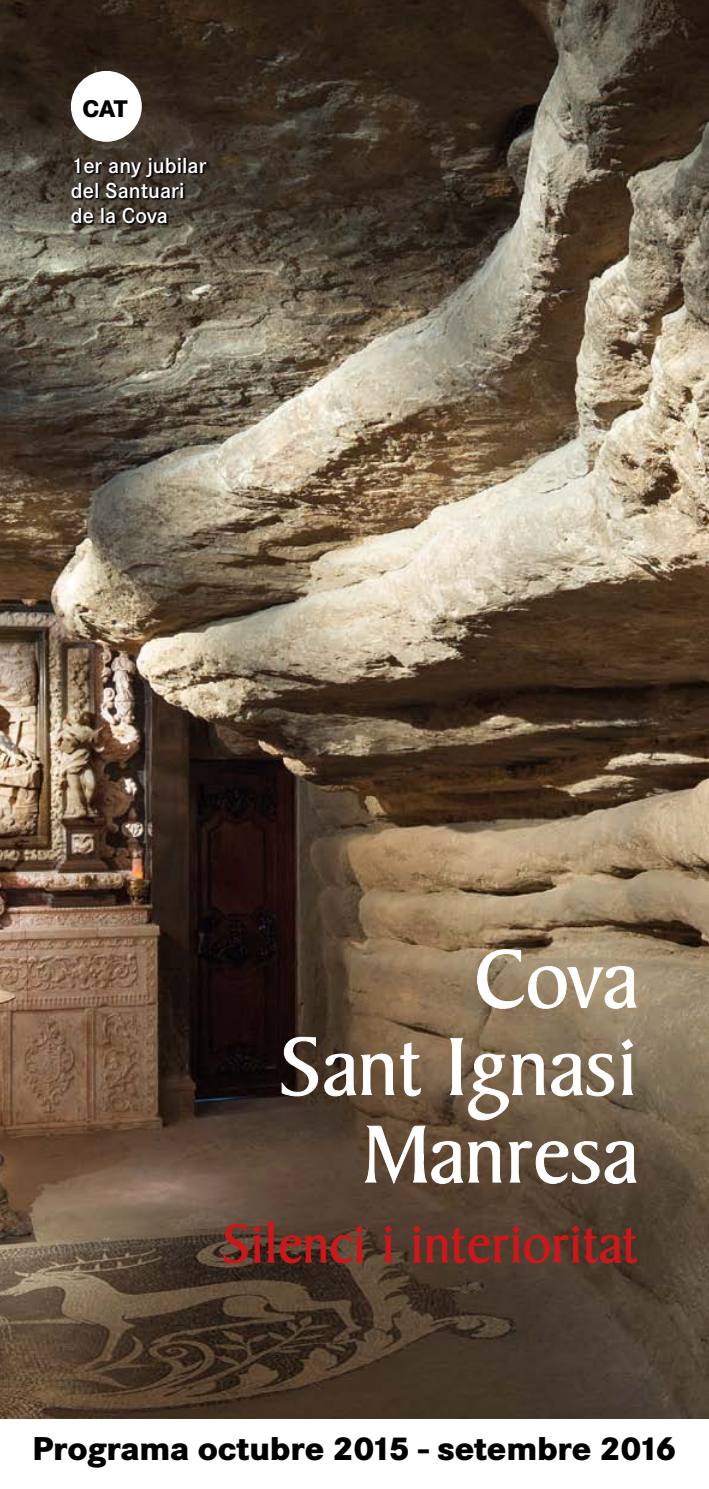
<style>
.page{position:relative;width:709px;height:1489px;background:#fff}
.page>*{position:absolute;margin:0;border:0;box-sizing:border-box;transform-origin:0 0}
.t1{font:87.5px/87.5px "Baker Signet";color:#fff;text-align:right}
.t2{font:57.5px "Baker Signet";color:#cd171a}
.t3{font:800 34.5px "Corporate S";letter-spacing:-.005em;color:#000}
.t4{font:800 25px "Corporate S";color:#000}
.t5{font:600 22.5px/25px "Corporate S";color:#fff}
</style>
<div class="page">
<img style="left:0;top:0;width:709px;height:1417px">
<svg style="left:476px;top:948px;width:161px;height:61px;background:#a59479"></svg>
<svg style="left:281px;top:1036px;width:37px;height:60px;background:#44372f"></svg>
<svg style="left:324px;top:1037px;width:313px;height:148px;background:#73614c"></svg>
<svg style="left:223px;top:1220px;width:141px;height:43px;background:#5e372b"></svg>
<svg style="left:382px;top:1224px;width:11px;height:39px"></svg>
<svg style="left:411px;top:1224px;width:227px;height:58px;background:#57372a"></svg>
<div style="left:71px;top:71px;width:71px;height:71px;background:#fff;border-radius:50%"></div>
<svg style="left:72px;top:157px;width:136px;height:68px;background:#342e26"></svg>
<p class="t4" style="left:82px;top:93px;width:47px">CAT</p>
<p class="t5" style="left:71px;top:153px;width:137px">1er any jubilar del Santuari de la Cova</p>
<h1 class="t1" style="left:280px;top:938px;width:359px">Cova<br>Sant Ignasi<br>Manresa</h1>
<h2 class="t2" style="left:222px;top:1212px;width:417px">Silenci i interioritat</h2>
<p class="t3" style="left:32px;top:1427px;width:646px">Programa octubre 2015 - setembre 2016</p>
</div>
